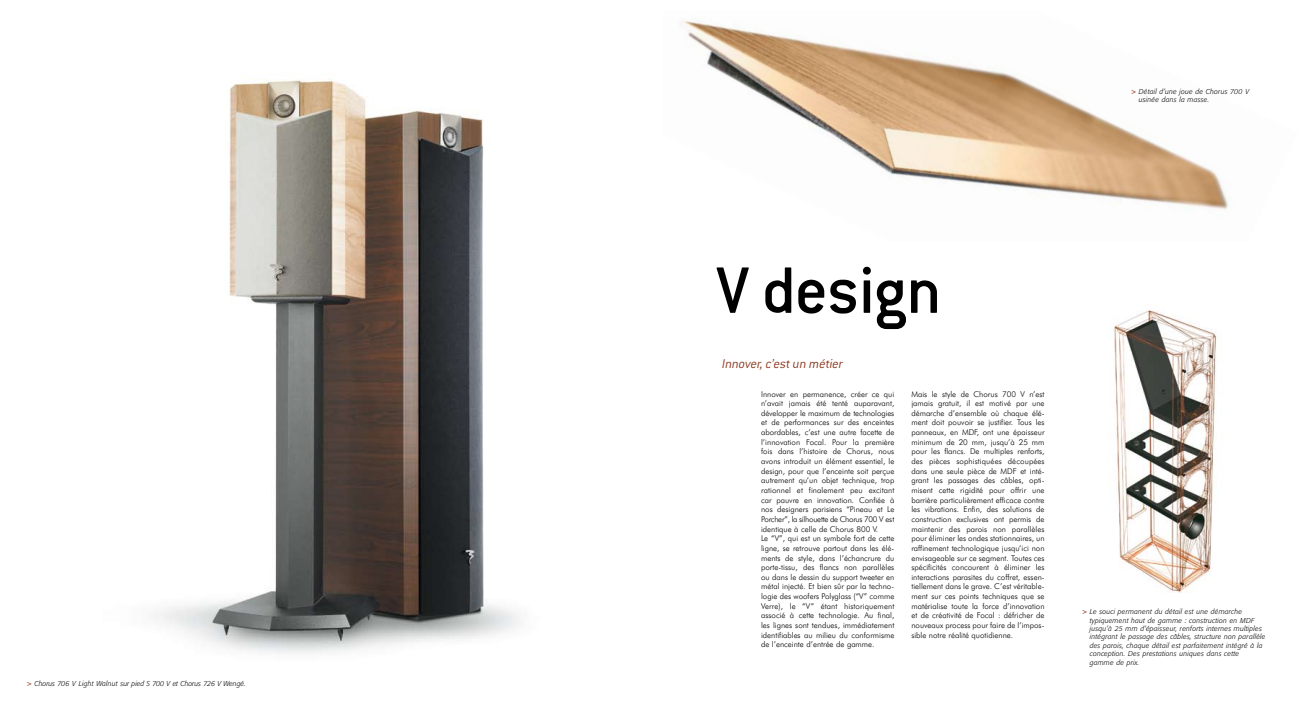
<style>
.page{position:relative;width:1304px;height:709px;background:#fff}
.page>*{position:absolute;margin:0;border:0;box-sizing:border-box;transform-origin:0 0}
.t1{font:500 72px "Conduit ITC";letter-spacing:-.01em;color:#000}
.t2{font:italic 300 14px "Conduit ITC";letter-spacing:-.01em;color:#8e3a21}
.t3{font:300 8px/9.6px "Futura BT";color:#000}
.t4{font:italic 300 7px/8.4px "Formata";letter-spacing:.03em;color:#000}
.t5{font:italic 300 7px "Formata";color:#000}
.s1{font-family:"Futura BT";font-weight:500;font-style:normal;color:#8e3a21}
</style>
<div class="page">
<img style="left:154px;top:79px;width:367px;height:574px">
<img style="left:1114px;top:310px;width:103px;height:283px">
<img style="left:683px;top:20px;width:545px;height:190px">
<p class="t5" style="left:26px;top:679px;width:221px"><span class="s1">&gt;</span> Chorus 706 V Light Walnut sur pied S 700 V et Chorus 726 V Wengé.</p>
<p class="t4" style="left:1139px;top:87px;width:112px;text-indent:-8px"><span class="s1">&gt;</span> Détail d’une joue de Chorus 700 V usinée dans la masse.</p>
<h1 class="t1" style="left:716px;top:250px;width:227px">V design</h1>
<h2 class="t2" style="left:722px;top:356px;width:122px">Innover, c’est un métier</h2>
<p class="t3" style="left:761px;top:389px;width:135px">Innover en permanence, créer ce qui n’avait jamais été tenté auparavant, développer le maximum de technologies et de performances sur des enceintes abordables, c’est une autre facette de l’innovation Focal. Pour la première fois dans l’histoire de Chorus, nous avons introduit un élément essentiel, le design, pour que l’enceinte soit perçue autrement qu’un objet technique, trop rationnel et finalement peu excitant car pauvre en innovation. Confiée à nos designers parisiens “Pineau et Le Porcher”, la silhouette de Chorus 700 V est identique à celle de Chorus 800 V.<br>Le “V”, qui est un symbole fort de cette ligne, se retrouve partout dans les élé&shy;ments de style, dans l’échancrure du porte-tissu, des flancs non parallèles ou dans le dessin du support tweeter en métal injecté. Et bien sûr par la techno&shy;logie des woofers Polyglass (“V” comme Verre), le “V” étant historiquement associé à cette technologie. Au final, les lignes sont tendues, immédiatement identifiables au milieu du conformisme de l’enceinte d’entrée de gamme.</p>
<p class="t3" style="left:911px;top:389px;width:135px;text-align:justify">Mais le style de Chorus 700 V n’est jamais gratuit, il est motivé par une démarche d’ensemble où chaque élé&shy;ment doit pouvoir se justifier. Tous les panneaux, en MDF, ont une épaisseur minimum de 20 mm, jusqu’à 25 mm pour les flancs. De multiples renforts, des pièces sophistiquées découpées dans une seule pièce de MDF et inté&shy;grant les passages des câbles, opti&shy;misent cette rigidité pour offrir une barrière particulièrement efficace contre les vibrations. Enfin, des solutions de construction exclusives ont permis de maintenir des parois non parallèles pour éliminer les ondes stationnaires, un raffinement technologique jusqu’ici non envisageable sur ce segment. Toutes ces spécificités concourent à éliminer les interactions parasites du coffret, essen&shy;tiellement dans le grave. C’est véritable&shy;ment sur ces points techniques que se matérialise toute la force d’innovation et de créativité de Focal : défricher de nouveaux process pour faire de l’impos&shy;sible notre réalité quotidienne.</p>
<p class="t4" style="left:1090px;top:607px;width:177px;text-indent:-8px"><span class="s1">&gt;</span> Le souci permanent du détail est une démarche typiquement haut de gamme : construction en MDF jusqu’à 25 mm d’épaisseur, renforts internes multiples intégrant le passage des câbles, structure non parallèle des parois, chaque détail est parfaitement intégré à la conception. Des prestations uniques dans cette<br>gamme de prix.</p>
</div>
